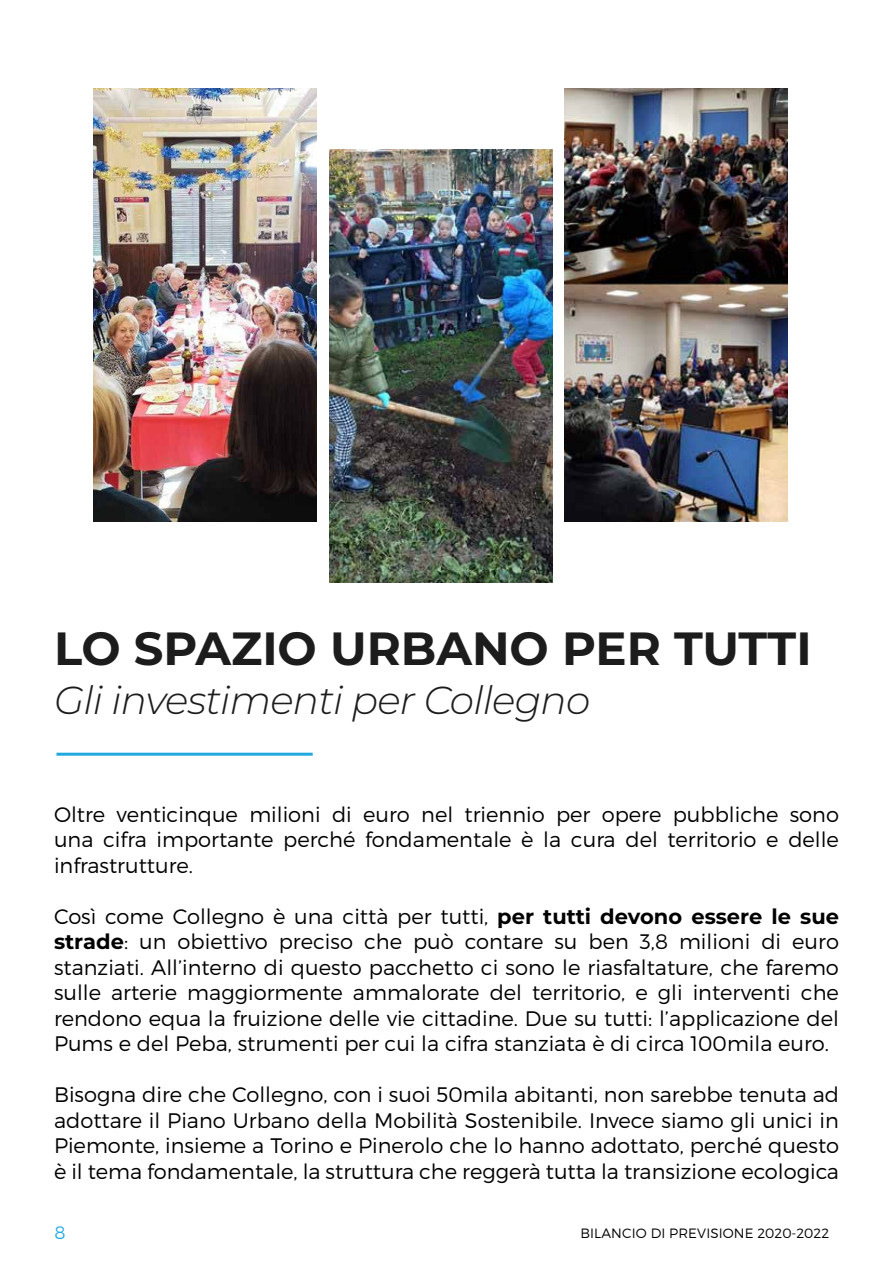
<style>
.page{position:relative;width:893px;height:1263px;background:#fff}
.page>*{position:absolute;margin:0;border:0;box-sizing:border-box;transform-origin:0 0}
.t1{font:700 46.5px "Montserrat";color:#1c1c1c}
.t2{font:italic 300 39px "Montserrat";letter-spacing:-.02em;color:#1c1c1c}
.t3{font:300 21px/25.5px "Montserrat";color:#000;text-align:justify}
.t4{font:300 18px "Montserrat";color:#22a8e0}
.t5{font:300 13.5px "Montserrat";letter-spacing:.01em;color:#000}
.s1{font-weight:700}
</style>
<div class="page">
<img style="left:93px;top:89px;width:223px;height:432px">
<img style="left:330px;top:150px;width:223px;height:433px">
<img style="left:565px;top:89px;width:223px;height:432px">
<hr style="left:56px;top:753px;width:257px;height:3px;background:#22a8e0">
<h1 class="t1" style="left:54px;top:615px;width:759px">LO SPAZIO URBANO PER TUTTI</h1>
<h2 class="t2" style="left:54px;top:674px;width:538px">Gli investimenti per Collegno</h2>
<p class="t3" style="left:54px;top:801px;width:786px">Oltre venticinque milioni di euro nel triennio per opere pubbliche sono una cifra importante perché fondamentale è la cura del territorio e delle infrastrutture.</p>
<p class="t3" style="left:54px;top:903px;width:787px">Così come Collegno è una città per tutti, <span class="s1">per tutti devono essere le sue strade</span>: un obiettivo preciso che può contare su ben 3,8 milioni di euro stanziati. All’interno di questo pacchetto ci sono le riasfaltature, che faremo sulle arterie maggiormente ammalorate del territorio, e gli interventi che rendono equa la fruizione delle vie cittadine. Due su tutti: l’applicazione del Pums e del Peba, strumenti per cui la cifra stanziata è di circa 100mila euro.</p>
<p class="t3" style="left:54px;top:1082px;width:786px">Bisogna dire che Collegno, con i suoi 50mila abitanti, non sarebbe tenuta ad adottare il Piano Urbano della Mobilità Sostenibile. Invece siamo gli unici in Piemonte, insieme a Torino e Pinerolo che lo hanno adottato, perché questo è il tema fondamentale, la struttura che reggerà tutta la transizione ecologica</p>
<p class="t4" style="left:55px;top:1221px;width:13px">8</p>
<p class="t5" style="left:580px;top:1224px;width:250px">BILANCIO DI PREVISIONE 2020-2022</p>
</div>
